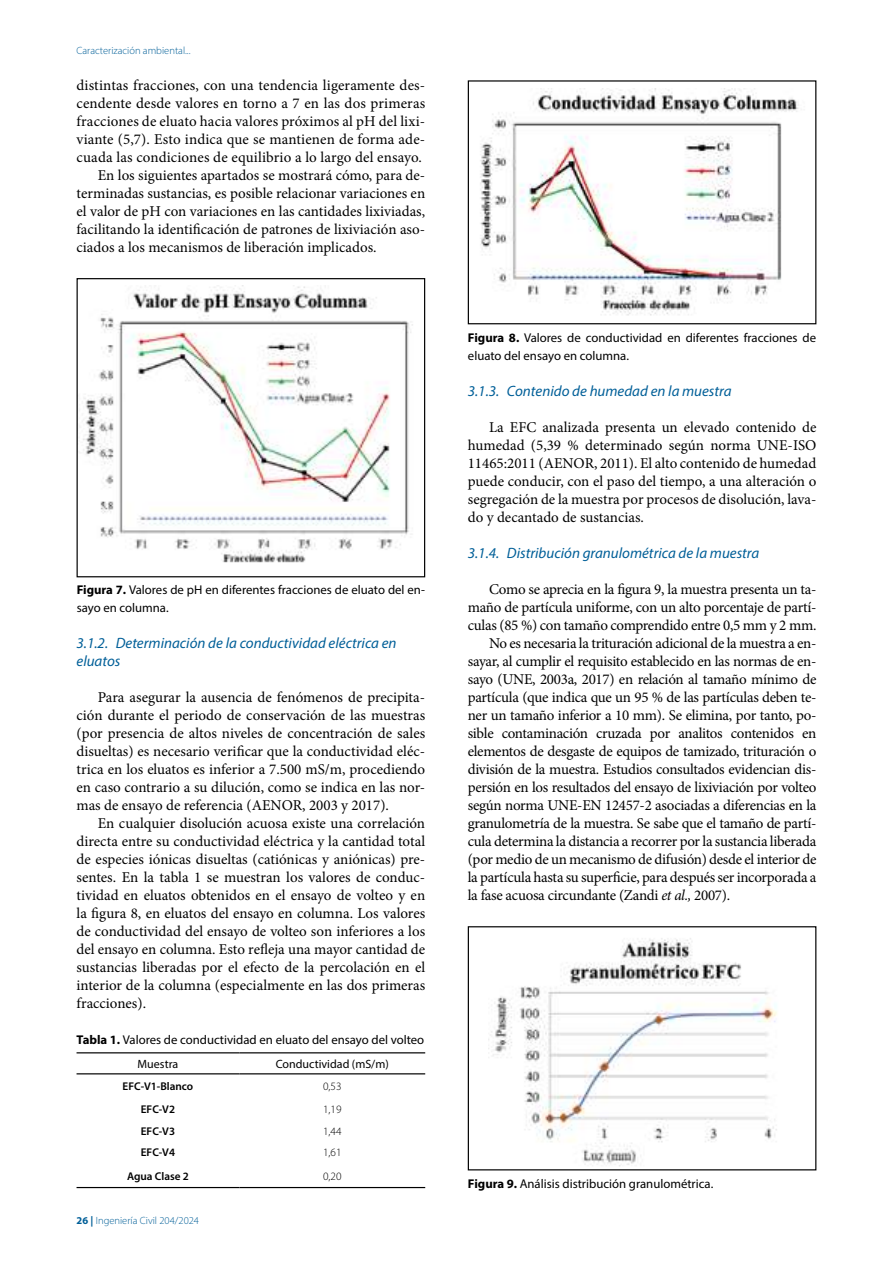
<style>
.page{position:relative;width:893px;height:1263px;background:#fff}
.page>*{position:absolute;margin:0;border:0;box-sizing:border-box;transform-origin:0 0}
.t1{font:15px/18px "Minion Pro";letter-spacing:-.015em;color:#000;text-align:justify}
.t2{font:15px "Minion Pro";letter-spacing:.01em;color:#000}
.t3{font:italic 15px/18px "Myriad Pro";color:#005f98}
.t4{font:12.75px/18px "Myriad Pro";color:#000}
.t5{font:12px "Myriad Pro";color:#000}
.t6{font:600 11.25px "Myriad Pro";color:#000}
.t7{font:300 11.25px "Myriad Pro";color:#000}
.t8{font:300 10.5px "Myriad Pro";color:#005f98}
.s1{font-weight:700}
.s2{font-style:italic}
</style>
<div class="page">
<hr style="left:77px;top:1052px;width:162px;height:1px;background:#000">
<hr style="left:239px;top:1052px;width:186px;height:1px;background:#000">
<hr style="left:77px;top:1073px;width:162px;height:1px;background:#000">
<hr style="left:239px;top:1073px;width:186px;height:1px;background:#000">
<hr style="left:77px;top:1187px;width:162px;height:1px;background:#000">
<hr style="left:239px;top:1187px;width:186px;height:1px;background:#000">
<img style="left:488px;top:938px;width:289px;height:229px">
<div style="left:468px;top:926px;width:348px;height:244px;border:1px solid #000"></div>
<img style="left:480px;top:89px;width:319px;height:227px">
<div style="left:468px;top:80px;width:348px;height:244px;border:1px solid #000"></div>
<img style="left:79px;top:286px;width:334px;height:277px">
<div style="left:77px;top:278px;width:348px;height:299px;border:1px solid #000"></div>
<p class="t8" style="left:77px;top:44px;width:116px">Caracterización ambiental...</p>
<p class="t2" style="left:77px;top:75px;width:350px">distintas fracciones, con una tendencia ligeramente des-</p>
<p class="t2" style="left:77px;top:93px;width:350px">cendente desde valores en torno a 7 en las dos primeras</p>
<p class="t2" style="left:77px;top:111px;width:350px">fracciones de eluato hacia valores próximos al pH del lixi-</p>
<p class="t2" style="left:77px;top:129px;width:350px">viante (5,7). Esto indica que se mantienen de forma ade-</p>
<p class="t2" style="left:77px;top:147px;width:347px">cuada las condiciones de equilibrio a lo largo del ensayo.</p>
<p class="t1" style="left:98px;top:166px;width:329px">En los siguientes apartados se mostrará cómo, para de-</p>
<p class="t1" style="left:77px;top:184px;width:350px">terminadas sustancias, es posible relacionar variaciones en</p>
<p class="t1" style="left:77px;top:202px;width:350px">el valor de pH con variaciones en las cantidades lixiviadas,</p>
<p class="t1" style="left:77px;top:220px;width:350px">facilitando la identificación de patrones de lixiviación aso-</p>
<p class="t1" style="left:77px;top:238px;width:302px">ciados a los mecanismos de liberación implicados.</p>
<p class="t4" style="left:77px;top:581px;width:350px"><span class="s1">Figura 7.</span> Valores de pH en diferentes fracciones de eluato del en&shy;sayo en columna.</p>
<p class="t3" style="left:77px;top:634px;width:321px">3.1.2. Determinación de la conductividad eléctrica en eluatos</p>
<p class="t1" style="left:77px;top:688px;width:350px;text-indent:21px">Para asegurar la ausencia de fenómenos de precipita&shy;ción durante el periodo de conservación de las muestras (por presencia de altos niveles de concentración de sales disueltas) es necesario verificar que la conductividad eléc&shy;trica en los eluatos es inferior a 7.500 mS/m, procediendo en caso contrario a su dilución, como se indica en las nor&shy;mas de ensayo de referencia (AENOR, 2003 y 2017).</p>
<p class="t1" style="left:77px;top:814px;width:350px;text-indent:21px">En cualquier disolución acuosa existe una correlación directa entre su conductividad eléctrica y la cantidad total de especies iónicas disueltas (catiónicas y aniónicas) pre&shy;sentes. En la tabla 1 se muestran los valores de conduc&shy;tividad en eluatos obtenidos en el ensayo de volteo y en la figura 8, en eluatos del ensayo en columna. Los valores de conductividad del ensayo de volteo son inferiores a los del ensayo en columna. Esto refleja una mayor cantidad de sustancias liberadas por el efecto de la percolación en el interior de la columna (especialmente en las dos primeras fracciones).</p>
<p class="t4" style="left:77px;top:1031px;width:349px"><span class="s1">Tabla 1.</span> Valores de conductividad en eluato del ensayo del volteo</p>
<p class="t5" style="left:138px;top:1056px;width:42px">Muestra</p>
<p class="t5" style="left:276px;top:1056px;width:115px">Conductividad (mS/m)</p>
<p class="t6" style="left:123px;top:1079px;width:72px">EFC-V1-Blanco</p>
<p class="t7" style="left:323px;top:1080px;width:20px">0,53</p>
<p class="t6" style="left:141px;top:1102px;width:36px">EFC-V2</p>
<p class="t7" style="left:323px;top:1102px;width:20px">1,19</p>
<p class="t6" style="left:141px;top:1124px;width:36px">EFC-V3</p>
<p class="t7" style="left:323px;top:1124px;width:20px">1,44</p>
<p class="t6" style="left:141px;top:1145px;width:36px">EFC-V4</p>
<p class="t7" style="left:323px;top:1146px;width:20px">1,61</p>
<p class="t6" style="left:127px;top:1168px;width:63px">Agua Clase 2</p>
<p class="t7" style="left:323px;top:1169px;width:20px">0,20</p>
<p class="t8" style="left:77px;top:1214px;width:124px"><span class="s1">26 |</span> Ingeniería Civil 204/2024</p>
<p class="t4" style="left:468px;top:329px;width:350px"><span class="s1">Figura 8.</span> Valores de conductividad en diferentes fracciones de eluato del ensayo en columna.</p>
<p class="t3" style="left:468px;top:382px;width:265px">3.1.3. Contenido de humedad en la muestra</p>
<p class="t1" style="left:468px;top:418px;width:350px;text-indent:21px">La EFC analizada presenta un elevado contenido de humedad (5,39 % determinado según norma UNE-ISO 11465:2011 (AENOR, 2011). El alto contenido de humedad puede conducir, con el paso del tiempo, a una alteración o segregación de la muestra por procesos de disolución, lava&shy;do y decantado de sustancias.</p>
<p class="t3" style="left:468px;top:544px;width:293px">3.1.4. Distribución granulométrica de la muestra</p>
<p class="t1" style="left:489px;top:580px;width:329px">Como se aprecia en la figura 9, la muestra presenta un ta-</p>
<p class="t1" style="left:468px;top:598px;width:350px">maño de partícula uniforme, con un alto porcentaje de partí-</p>
<p class="t1" style="left:468px;top:616px;width:350px">culas (85 %) con tamaño comprendido entre 0,5 mm y 2 mm.</p>
<p class="t1" style="left:489px;top:634px;width:329px">No es necesaria la trituración adicional de la muestra a en-</p>
<p class="t1" style="left:468px;top:652px;width:350px">sayar, al cumplir el requisito establecido en las normas de en-</p>
<p class="t1" style="left:468px;top:670px;width:350px">sayo (UNE, 2003a, 2017) en relación al tamaño mínimo de</p>
<p class="t1" style="left:468px;top:688px;width:350px">partícula (que indica que un 95 % de las partículas deben te-</p>
<p class="t1" style="left:468px;top:706px;width:350px">ner un tamaño inferior a 10 mm). Se elimina, por tanto, po-</p>
<p class="t1" style="left:468px;top:724px;width:350px">sible contaminación cruzada por analitos contenidos en</p>
<p class="t1" style="left:468px;top:742px;width:350px">elementos de desgaste de equipos de tamizado, trituración o</p>
<p class="t1" style="left:468px;top:760px;width:350px">división de la muestra. Estudios consultados evidencian dis-</p>
<p class="t1" style="left:468px;top:778px;width:350px">persión en los resultados del ensayo de lixiviación por volteo</p>
<p class="t1" style="left:468px;top:796px;width:350px">según norma UNE-EN 12457-2 asociadas a diferencias en la</p>
<p class="t1" style="left:468px;top:814px;width:350px">granulometría de la muestra. Se sabe que el tamaño de partí-</p>
<p class="t1" style="left:468px;top:832px;width:350px">cula determina la distancia a recorrer por la sustancia liberada</p>
<p class="t1" style="left:468px;top:850px;width:350px">(por medio de un mecanismo de difusión) desde el interior de</p>
<p class="t1" style="left:468px;top:868px;width:350px">la partícula hasta su superficie, para después ser incorporada a</p>
<p class="t1" style="left:468px;top:886px;width:264px">la fase acuosa circundante (Zandi <span class="s2">et al.,</span> 2007).</p>
<p class="t4" style="left:468px;top:1175px;width:247px"><span class="s1">Figura 9.</span> Análisis distribución granulométrica.</p>
</div>
